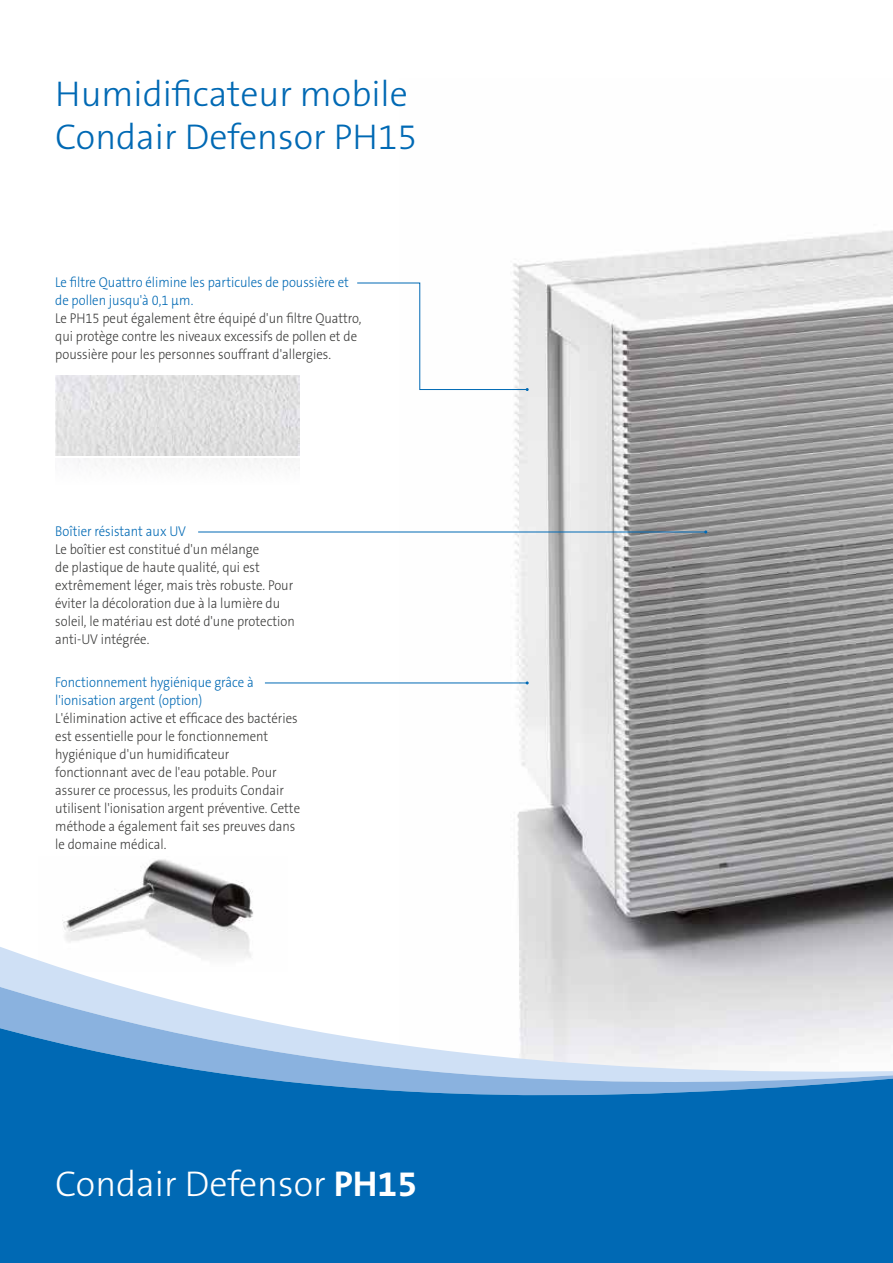
<style>
.page{position:relative;width:893px;height:1263px;background:#fff}
.page>*{position:absolute;margin:0;border:0;box-sizing:border-box;transform-origin:0 0}
.t1{font:300 36px/43.2px "The Sans B3";color:#0069b4}
.t2{font:300 36px "The Sans B3";color:#fff}
.t3{font:300 14.25px/18px "The Sans B3";color:#3c3c3b;scale:.9 1}
.t4{font:300 14.25px/18px "The Sans B3";color:#0069b4;scale:.9 1}
.s1{font-family:"The Sans B7";font-weight:700}
</style>
<div class="page">
<img style="left:62px;top:859px;width:192px;height:83px">
<img style="left:400px;top:230px;width:493px;height:712px">
<svg style="left:0;top:942px;width:893px;height:40px"></svg>
<svg style="left:0;top:982px;width:893px;height:23px"></svg>
<svg style="left:0;top:1005px;width:893px;height:258px;background:#3b8ac4"></svg>
<img style="left:55px;top:375px;width:244px;height:81px">
<svg style="left:357px;top:282px;width:172px;height:109px"></svg>
<hr style="left:198px;top:532px;width:508px;height:1px;background:#0069b4">
<hr style="left:265px;top:683px;width:262px;height:1px;background:#0069b4">
<h1 class="t1" style="left:55px;top:73px;width:364px">Humidificateur mobile<br>Condair Defensor PH15</h1>
<p class="t4" style="left:55px;top:274px;width:328px">Le filtre Quattro élimine les particules de poussière et de pollen jusqu'à 0,1 μm.</p>
<p class="t3" style="left:55px;top:310px;width:342px">Le PH15 peut également être équipé d'un filtre Quattro, qui protège contre les niveaux excessifs de pollen et de poussière pour les personnes souffrant d'allergies.</p>
<p class="t4" style="left:55px;top:522px;width:147px">Boîtier résistant aux UV</p>
<p class="t3" style="left:55px;top:540px;width:268px">Le boîtier est constitué d'un mélange<br>de plastique de haute qualité, qui est extrêmement léger, mais très robuste. Pour éviter la décoloration due à la lumière du soleil, le matériau est doté d'une protection anti-UV intégrée.</p>
<p class="t4" style="left:55px;top:674px;width:222px">Fonctionnement hygiénique grâce à l'ionisation argent (option)</p>
<p class="t3" style="left:55px;top:710px;width:274px">L'élimination active et efficace des bactéries est essentielle pour le fonctionnement hygiénique d'un humidificateur fonctionnant avec de l'eau potable. Pour assurer ce processus, les produits Condair utilisent l'ionisation argent préventive. Cette méthode a également fait ses preuves dans le domaine médical.</p>
<h1 class="t2" style="left:55px;top:1165px;width:363px">Condair Defensor <span class="s1">PH15</span></h1>
</div>
